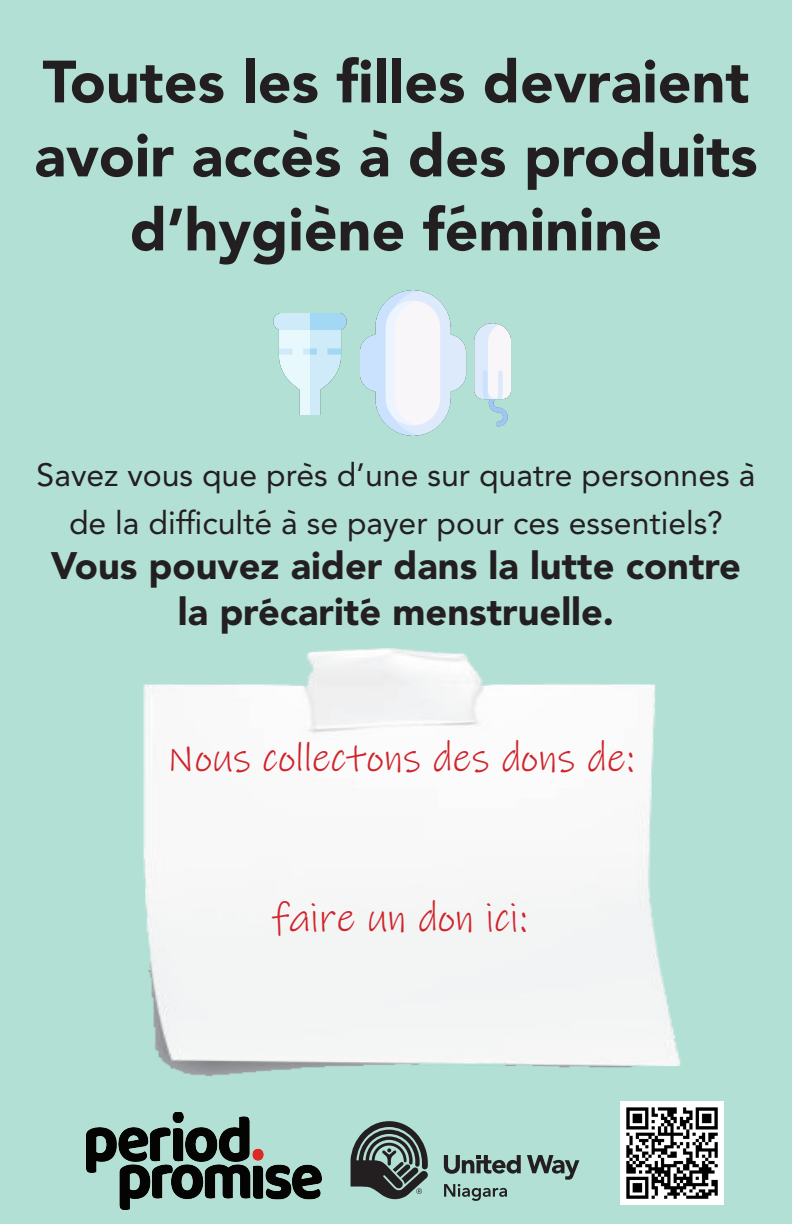
<style>
.page{position:relative;width:792px;height:1224px;background:#b2e0d5}
.page>*{position:absolute;margin:0;border:0;box-sizing:border-box;transform-origin:0 0}
.t1{font:900 59px/74px "Avenir LT Std";color:#231f20;text-align:center}
.t2{font:900 46px "Avenir LT Std";color:#231f20}
.t3{font:41px "Ink Free";color:#d1232a}
.t4{font:900 38px/45.6px "Avenir LT Std";color:#231f20;text-align:center}
.t5{font:32px/48px "Avenir LT Std";color:#231f20;text-align:center}
.t6{font:28px "Avenir LT Std";color:#231f20}
</style>
<div class="page">
<img style="left:87px;top:1131px;width:234px;height:79px">
<svg style="left:444px;top:1184px;width:63px;height:17px"></svg>
<svg style="left:351px;top:1150px;width:77px;height:50px"></svg>
<svg style="left:527px;top:1155px;width:52px;height:25px"></svg>
<svg style="left:444px;top:1155px;width:77px;height:19px"></svg>
<img style="left:361px;top:290px;width:149px;height:146px">
<img style="left:273px;top:314px;width:88px;height:100px">
<img style="left:88px;top:648px;width:636px;height:502px">
<img style="left:621px;top:1102px;width:102px;height:102px">
<p class="t1" style="left:34px;top:45px;width:725px">Toutes les filles devraient avoir acces a des produits d’hygiene feminine</p>
<p class="t2" style="left:318px;top:128px;width:15px;rotate:90deg">‘</p>
<p class="t2" style="left:398px;top:128px;width:15px;rotate:90deg">‘</p>
<p class="t2" style="left:340px;top:203px;width:15px;rotate:90deg">‘</p>
<p class="t5" style="left:37px;top:451px;width:720px">Savez vous que pres d’une sur quatre personnes a de la difficulte a se payer pour ces essentiels?</p>
<p class="t4" style="left:51px;top:543px;width:692px">Vous pouvez aider dans la lutte contre la precarite menstruelle.</p>
<p class="t6" style="left:317px;top:461px;width:9px;rotate:90deg">‘</p>
<p class="t6" style="left:759px;top:461px;width:9px;rotate:90deg">‘</p>
<p class="t6" style="left:301px;top:508px;width:9px;rotate:90deg">‘</p>
<p class="t3" style="left:167px;top:731px;width:469px">Nous collectons des dons de:</p>
<p class="t3" style="left:272px;top:891px;width:258px">faire un don ici:</p>
</div>
